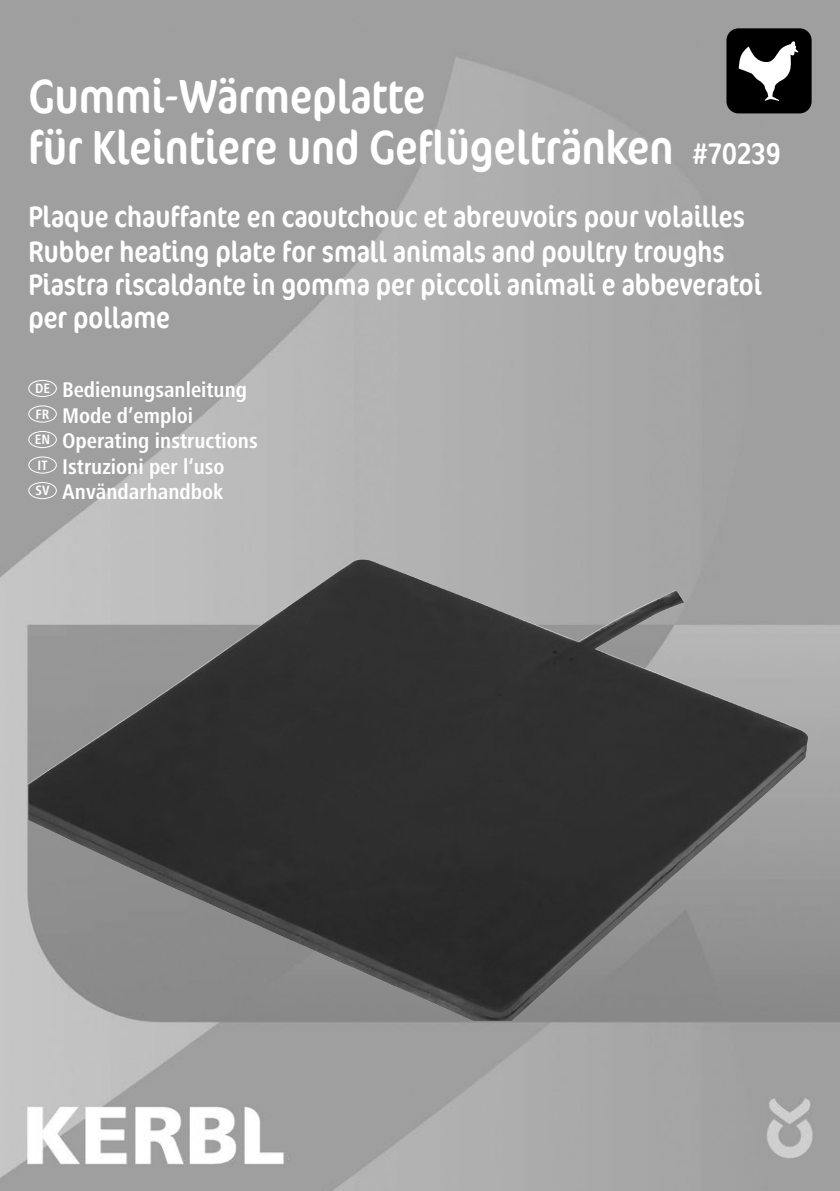
<style>
.page{position:relative;width:840px;height:1191px;background:#fff}
.page>*{position:absolute;margin:0;border:0;box-sizing:border-box;transform-origin:0 0}
.t1{font:condensed 48px/51px "Cocon Offc Pro";color:#fff}
.t2{font:condensed 30px/35.4px "Cocon Offc Pro";color:#fff}
.t3{font:700 condensed 22px/25.6px "Frutiger Next LTW1 G";color:#fff}
.s1{font-size:30px}
</style>
<div class="page">
<img style="left:0;top:0;width:839px;height:1191px">
<img style="left:28px;top:559px;width:780px;height:461px">
<div style="left:28px;top:380px;width:29px;height:17px;border:1px solid #fff;border-radius:50%"></div>
<div style="left:28px;top:405px;width:29px;height:17px;border:1px solid #fff;border-radius:50%"></div>
<div style="left:28px;top:431px;width:29px;height:17px;border:1px solid #fff;border-radius:50%"></div>
<div style="left:28px;top:456px;width:29px;height:17px;border:1px solid #fff;border-radius:50%"></div>
<div style="left:28px;top:482px;width:29px;height:17px;border:1px solid #fff;border-radius:50%"></div>
<div style="left:726px;top:28px;width:85px;height:85px;background:#000;border-radius:12px"></div>
<svg style="left:738px;top:41px;width:59px;height:60px"></svg>
<h1 class="t1" style="left:28px;top:70px;width:753px">Gummi-Wärmeplatte<br>für Kleintiere und Geflügeltränken <span class="s1">#70239</span></h1>
<p class="t2" style="left:28px;top:198px;width:717px">Plaque chauffante en caoutchouc et abreuvoirs pour volailles<br>Rubber heating plate for small animals and poultry troughs</p>
<p class="t2" style="left:28px;top:267px;width:734px;line-height:32.6px">Piastra riscaldante in gomma per piccoli animali e abbeveratoi per pollame</p>
<p class="t3" style="left:35px;top:377px;width:224px"><sup>DE</sup> Bedienungsanleitung<br><sup>FR</sup> Mode d’emploi<br><sup>EN</sup> Operating instructions<br><sup>IT</sup> Istruzioni per l‘uso<br><sup>SV</sup> Användarhandbok</p>
</div>
